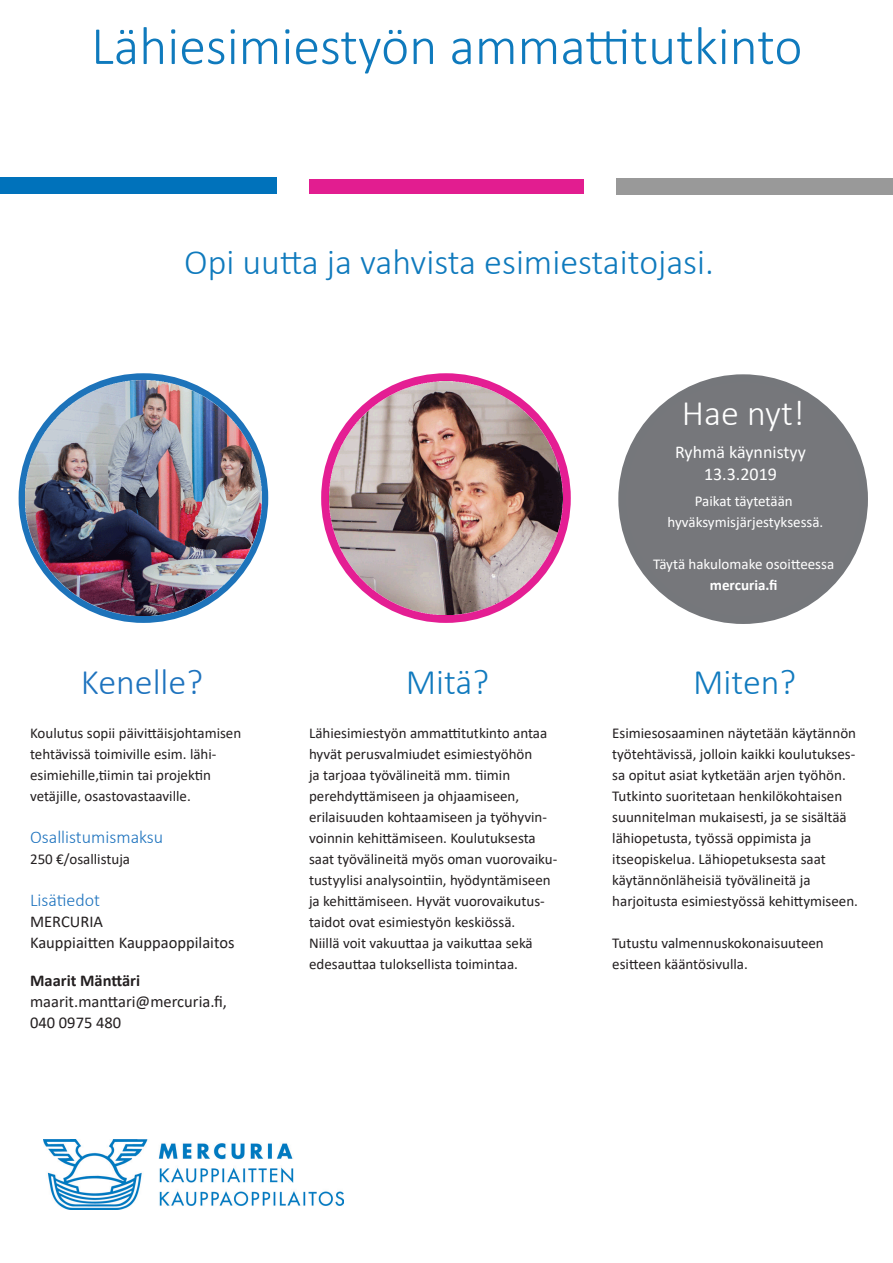
<style>
.page{position:relative;width:893px;height:1263px;background:#fff}
.page>*{position:absolute;margin:0;border:0;box-sizing:border-box;transform-origin:0 0}
.t1{font:300 54px "Calibri";color:#0f7abd}
.t2{font:300 36px "Calibri";color:#0f7abd}
.t3{font:300 36px "Calibri";color:#117abe}
.t4{font:300 36px "Calibri";color:#1e73be}
.t5{font:300 36px "Calibri";color:#fff}
.t6{font:300 18px "Calibri";color:#1e73be}
.t7{font:18px/21.6px "Calibri";color:#fff;text-align:center}
.t8{font:16.5px/21px "Calibri";color:#231f20}
.t9{font:15px/21px "Calibri";color:#231f20}
.t10{font:15px/21px "Calibri";color:#fff;text-align:center}
.s1{font-weight:700}
</style>
<div class="page">
<div style="left:0;top:178px;width:276px;height:15px;background:#0072bb"></div>
<div style="left:309px;top:179px;width:275px;height:14px;background:#e21d90"></div>
<div style="left:19px;top:373px;width:249px;height:250px;border:8px solid #1d73ba;border-radius:50%"></div>
<div style="left:321px;top:373px;width:250px;height:250px;border:8px solid #e41e93;border-radius:50%"></div>
<div style="left:622px;top:378px;width:242px;height:242px;background:#76777b;border-radius:50%"></div>
<div style="left:618px;top:374px;width:250px;height:250px;border:8px solid #75777b;border-radius:50%"></div>
<img style="left:26px;top:380px;width:235px;height:236px">
<img style="left:43px;top:1139px;width:301px;height:70px">
<img style="left:330px;top:382px;width:232px;height:233px">
<p class="t1" style="left:91px;top:12px;width:713px">Lähiesimiestyön ammattitutkinto</p>
<p class="t2" style="left:184px;top:239px;width:531px">Opi uutta ja vahvista esimiestaitojasi.</p>
<p class="t5" style="left:682px;top:390px;width:124px">Hae nyt!</p>
<p class="t7" style="left:675px;top:441px;width:132px">Ryhmä käynnistyy<br>13.3.2019</p>
<p class="t10" style="left:667px;top:490px;width:157px">Paikat täytetään hyväksymisjärjestyksessä.</p>
<p class="t10" style="left:653px;top:553px;width:182px">Täytä hakulomake osoitteessa <span class="s1">mercuria.fi</span></p>
<p class="t4" style="left:81px;top:659px;width:124px">Kenelle?</p>
<p class="t3" style="left:406px;top:659px;width:85px">Mitä?</p>
<p class="t3" style="left:693px;top:659px;width:105px">Miten?</p>
<p class="t9" style="left:30px;top:722px;width:213px">Koulutus sopii päivittäisjohtamisen tehtävissä toimiville esim. lähi&shy;esimiehille,tiimin tai projektin vetäjille, osastovastaaville.</p>
<p class="t6" style="left:30px;top:826px;width:135px">Osallistumismaksu</p>
<p class="t9" style="left:30px;top:848px;width:101px">250 €/osallistuja</p>
<p class="t6" style="left:30px;top:889px;width:72px">Lisätiedot</p>
<p class="t8" style="left:30px;top:911px;width:206px">MERCURIA<br>Kauppiaitten Kauppaoppilaitos</p>
<p class="t9" style="left:309px;top:722px;width:240px">Lähiesimiestyön ammattitutkinto antaa hyvät perusvalmiudet esimiestyöhön</p>
<p class="t9" style="left:309px;top:764px;width:212px">ja tarjoaa työvälineitä mm. tiimin perehdyttämiseen ja ohjaamiseen,</p>
<p class="t9" style="left:309px;top:806px;width:239px">erilaisuuden kohtaamiseen ja työhyvin&shy;voinnin kehittämiseen. Koulutuksesta</p>
<p class="t9" style="left:309px;top:848px;width:250px">saat työvälineitä myös oman vuorovaiku&shy;tustyylisi analysointiin, hyödyntämiseen</p>
<p class="t9" style="left:309px;top:890px;width:237px">ja kehittämiseen. Hyvät vuorovaikutus&shy;taidot ovat esimiestyön keskiössä.</p>
<p class="t9" style="left:309px;top:932px;width:225px">Niillä voit vakuuttaa ja vaikuttaa sekä edesauttaa tuloksellista toimintaa.</p>
<p class="t9" style="left:612px;top:722px;width:245px">Esimiesosaaminen näytetään käytännön työtehtävissä, jolloin kaikki koulutukses&shy;sa opitut asiat kytketään arjen työhön.<br>Tutkinto suoritetaan henkilökohtaisen suunnitelman mukaisesti, ja se sisältää lähiopetusta, työssä oppimista ja</p>
<p class="t9" style="left:612px;top:848px;width:247px">itseopiskelua. Lähiopetuksesta saat käytännönläheisiä työvälineitä ja harjoitusta esimiestyössä kehittymiseen.</p>
<p class="t9" style="left:612px;top:932px;width:213px">Tutustu valmennuskokonaisuuteen esitteen kääntösivulla.</p>
<p class="t8" style="left:30px;top:970px;width:198px"><span class="s1">Maarit Mänttäri </span>maarit.manttari@mercuria.fi,<br>040 0975 480</p>
</div>
